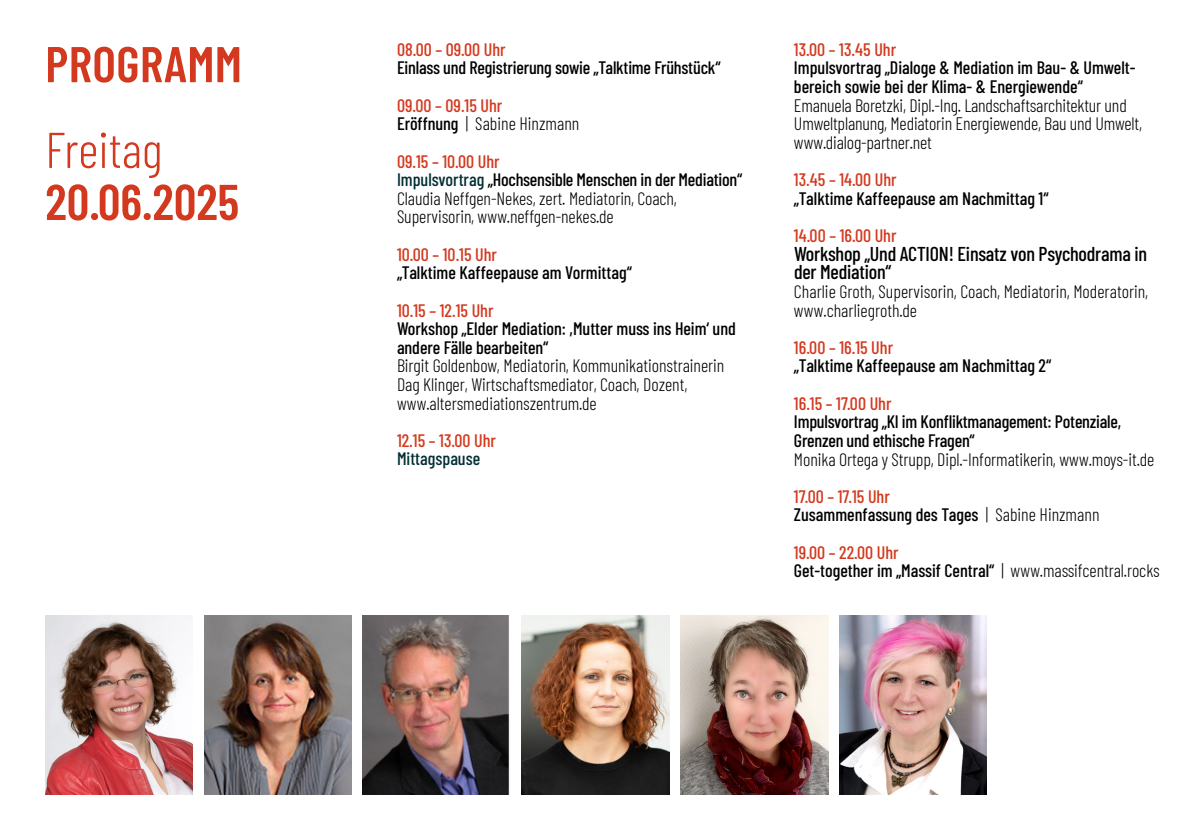
<style>
.page{position:relative;width:1191px;height:840px;background:#fff}
.page>*{position:absolute;margin:0;border:0;box-sizing:border-box;transform-origin:0 0}
.t1{font:600 50.2px "Barlow Condensed";letter-spacing:.01em;color:#d3391e}
.t2{font:300 50.2px "Barlow Condensed";color:#d3391e}
.t3{font:500 20px/18.6px "Barlow Condensed";letter-spacing:-.01em;color:#000}
.t4{font:300 18px/18.6px "Barlow Condensed";letter-spacing:-.005em;color:#000}
.t5{font:500 18px/18.6px "Barlow Condensed";letter-spacing:-.005em;color:#000}
.t6{font:500 18px "Barlow Condensed";color:#d3391e}
.t7{font:500 18px "Barlow Condensed";color:#012f35}
.s1{font-weight:500;color:#d3391e}
.s2{font-weight:500}
.s3{font-weight:500;color:#012f35}
.s4{color:#d3391e}
.s5{font-weight:300}
</style>
<div class="page">
<img style="left:45px;top:615px;width:148px;height:178px">
<img style="left:522px;top:615px;width:147px;height:178px">
<img style="left:363px;top:615px;width:147px;height:178px">
<img style="left:680px;top:615px;width:148px;height:178px">
<img style="left:204px;top:615px;width:147px;height:178px">
<img style="left:839px;top:615px;width:147px;height:178px">
<h1 class="t1" style="left:45px;top:28px;width:198px">PROGRAMM</h1>
<p class="t6" style="left:397px;top:36px;width:110px">08.00 – 09.00 Uhr</p>
<p class="t5" style="left:397px;top:57px;width:325px">Einlass und Registrierung sowie „Talktime Frühstück“</p>
<p class="t4" style="left:397px;top:95px;width:184px"><span class="s1">09.00 – 09.15 Uhr<br></span><span class="s2">Eröffnung</span> | Sabine Hinzmann</p>
<p class="t4" style="left:397px;top:150px;width:347px"><span class="s1">09.15 – 10.00 Uhr<br></span><span class="s3">Impulsvortrag</span> <span class="s2">„Hochsensible Menschen in der Mediation“ </span>Claudia Neffgen-Nekes, zert. Mediatorin, Coach, Supervisorin, www.neffgen-nekes.de</p>
<p class="t6" style="left:397px;top:241px;width:102px">10.00 – 10.15 Uhr</p>
<p class="t5" style="left:397px;top:262px;width:236px">„Talktime Kaffeepause am Vormittag“</p>
<p class="t6" style="left:397px;top:297px;width:98px">10.15 – 12.15 Uhr</p>
<p class="t5" style="left:397px;top:318px;width:340px">Workshop „Elder Mediation: ‚Mutter muss ins Heim‘ und andere Fälle bearbeiten“</p>
<p class="t4" style="left:397px;top:355px;width:329px">Birgit Goldenbow, Mediatorin, Kommunikationstrainerin<br>Dag Klinger, Wirtschaftsmediator, Coach, Dozent, www.altersmediationszentrum.de</p>
<p class="t6" style="left:397px;top:427px;width:101px">12.15 – 13.00 Uhr</p>
<p class="t7" style="left:397px;top:446px;width:85px">Mittagspause</p>
<h1 class="t2" style="left:45px;top:114px;width:118px">Freitag</h1>
<h1 class="t1" style="left:45px;top:166px;width:195px">20.06.2025</h1>
<p class="t6" style="left:794px;top:36px;width:104px">13.00 – 13.45 Uhr</p>
<p class="t5" style="left:794px;top:57px;width:343px">Impulsvortrag „Dialoge &amp; Mediation im Bau- &amp; Umwelt&shy;bereich sowie bei der Klima- &amp; Energiewende“</p>
<p class="t4" style="left:794px;top:94px;width:349px">Emanuela Boretzki, Dipl.-Ing. Landschaftsarchitektur und<br>Umweltplanung, Mediatorin Energiewende, Bau und Umwelt, www.dialog-partner.net</p>
<p class="t6" style="left:794px;top:167px;width:104px">13.45 – 14.00 Uhr</p>
<p class="t5" style="left:794px;top:187px;width:256px">„Talktime Kaffeepause am Nachmittag 1“</p>
<p class="t6" style="left:794px;top:222px;width:104px">14.00 – 16.00 Uhr</p>
<p class="t3" style="left:794px;top:242px;width:354px">Workshop „Und ACTION! Einsatz von Psychodrama in der Mediation“</p>
<p class="t4" style="left:794px;top:281px;width:355px">Charlie Groth, Supervisorin, Coach, Mediatorin, Moderatorin, www.charliegroth.de</p>
<p class="t6" style="left:794px;top:334px;width:101px">16.00 – 16.15 Uhr</p>
<p class="t5" style="left:794px;top:355px;width:259px">„Talktime Kaffeepause am Nachmittag 2“</p>
<p class="t6" style="left:794px;top:390px;width:99px">16.15 – 17.00 Uhr</p>
<p class="t5" style="left:794px;top:411px;width:328px">Impulsvortrag „KI im Konfliktmanagement: Potenziale,<br>Grenzen und ethische Fragen“</p>
<p class="t4" style="left:794px;top:448px;width:362px">Monika Ortega y Strupp, Dipl.-Informatikerin, www.moys-it.de</p>
<p class="t5" style="left:794px;top:485px;width:307px"><span class="s4">17.00 – 17.15 Uhr<br></span>Zusammenfassung des Tages <span class="s5">| Sabine Hinzmann</span></p>
<p class="t5" style="left:794px;top:541px;width:367px"><span class="s4">19.00 – 22.00 Uhr<br></span>Get-together im „Massif Central“ <span class="s5">| www.massifcentral.rocks</span></p>
</div>
